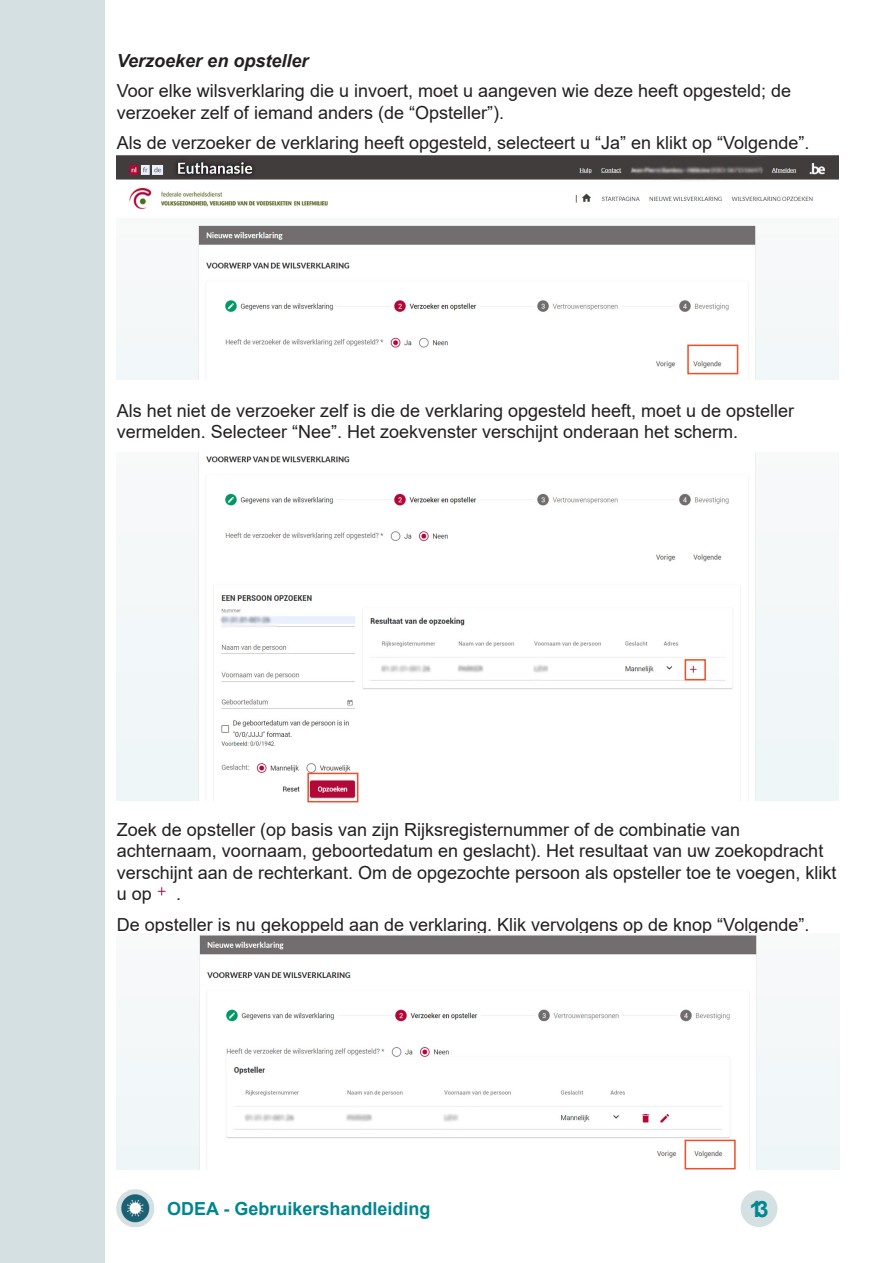
<style>
.page{position:relative;width:893px;height:1263px;background:#fff}
.page>*{position:absolute;margin:0;border:0;box-sizing:border-box;transform-origin:0 0}
.t1{font:700 22.5px "Arial";color:#00868f}
.Text{font:18px/21.6px "Arial";color:#231f20}
.t2{font:700 18px "Arial";color:#00868f}
.Text-2{font:italic 700 18px "Arial";color:#231f20}
</style>
<div class="page">
<img style="left:116px;top:1189px;width:38px;height:38px">
<div style="left:741px;top:1190px;width:36px;height:37px;background:#d5e0e3;border-radius:50%"></div>
<div style="left:0;top:0;width:105px;height:1263px;background:#d5e0e3"></div>
<img style="left:157px;top:887px;width:9px;height:9px">
<img style="left:116px;top:156px;width:723px;height:223px">
<div style="left:687px;top:345px;width:51px;height:29px;border:2px solid #f04d28"></div>
<img style="left:116px;top:452px;width:723px;height:349px">
<div style="left:307px;top:773px;width:51px;height:29px;border:2px solid #f04d28"></div>
<img style="left:117px;top:935px;width:723px;height:234px">
<div style="left:685px;top:1140px;width:51px;height:29px;border:2px solid #f04d28"></div>
<div style="left:685px;top:659px;width:21px;height:21px;border:2px solid #f04d28"></div>
<p class="Text-2" style="left:117px;top:49px;width:193px">Verzoeker en opsteller</p>
<p class="Text" style="left:117px;top:80px;width:676px">Voor elke wilsverklaring die u invoert, moet u aangeven wie deze heeft opgesteld; de verzoeker zelf of iemand anders (de “Opsteller”).</p>
<p class="Text" style="left:117px;top:132px;width:694px">Als de verzoeker de verklaring heeft opgesteld, selecteert u “Ja” en klikt op “Volgende”.</p>
<p class="Text" style="left:117px;top:399px;width:679px">Als het niet de verzoeker zelf is die de verklaring opgesteld heeft, moet u de opsteller vermelden. Selecteer “Nee”. Het zoekvenster verschijnt onderaan het scherm.</p>
<p class="Text" style="left:117px;top:818px;width:721px">Zoek de opsteller (op basis van zijn Rijksregisternummer of de combinatie van achternaam, voornaam, geboortedatum en geslacht). Het resultaat van uw zoekopdracht verschijnt aan de rechterkant. Om de opgezochte persoon als opsteller toe te voegen, klikt u op</p>
<p class="Text" style="left:176px;top:883px;width:7px">.</p>
<p class="Text" style="left:117px;top:913px;width:694px">De opsteller is nu gekoppeld aan de verklaring. Klik vervolgens op de knop “Volgende”.</p>
<p class="t2" style="left:167px;top:1196px;width:265px">ODEA - Gebruikershandleiding</p>
<p class="t1" style="left:749px;top:1193px;width:21px">13</p>
</div>
